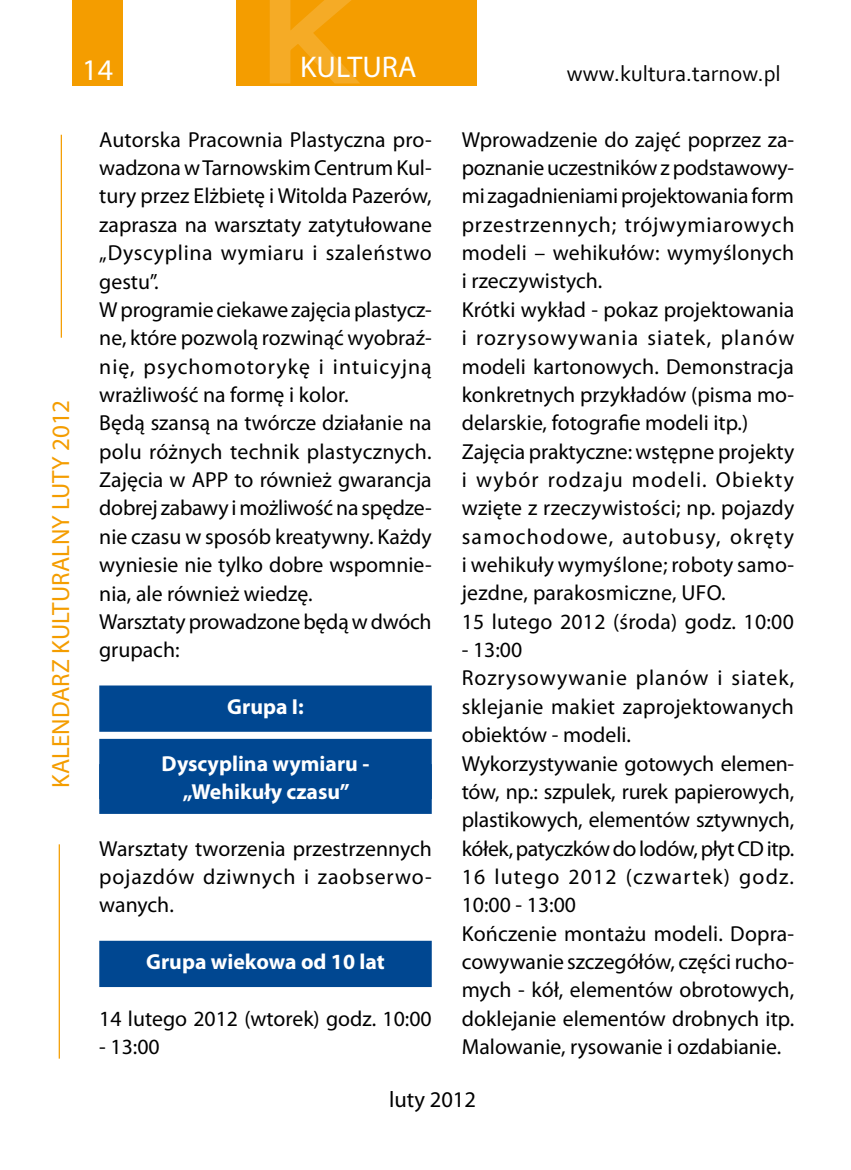
<style>
.page{position:relative;width:851px;height:1170px;background:#fff}
.page>*{position:absolute;margin:0;border:0;box-sizing:border-box;transform-origin:0 0}
.t1{font:30px "Myriad Pro";color:#fff}
.t2{font:25px "Myriad Pro";color:#f49d00}
.t3{font:22.5px "Corbel";color:#000}
.t4{font:22.5px "Myriad Pro";color:#000}
.t5{font:21.75px/28.2px "Myriad Pro";color:#000}
.t6{font:700 21.75px/28.2px "Myriad Pro";color:#fff;text-align:center}
</style>
<div class="page">
<div style="left:72px;top:0;width:51px;height:85px;background:#f49d00"></div>
<div style="left:236px;top:0;width:240px;height:85px;background:#f49d00"></div>
<svg style="left:267px;top:0;width:164px;height:86px"></svg>
<hr style="left:61px;top:135px;width:1px;height:202px;background:#f49d00">
<hr style="left:59px;top:844px;width:1px;height:214px;background:#f49d00">
<div style="left:99px;top:685px;width:332px;height:46px;background:#004791"></div>
<div style="left:99px;top:738px;width:332px;height:75px;background:#004791"></div>
<div style="left:99px;top:940px;width:332px;height:46px;background:#004791"></div>
<h1 class="t1" style="left:82px;top:51px;width:32px">14</h1>
<h1 class="t1" style="left:300px;top:48px;width:118px">KULTURA</h1>
<p class="t3" style="left:566px;top:59px;width:215px">www.kultura.tarnow.pl</p>
<p class="t2" style="left:45px;top:787px;width:389px;rotate:-90deg">KALENDARZ KULTURALNY LUTY 2012</p>
<p class="t5" style="left:99px;top:125px;width:334px">Autorska Pracownia Plastyczna pro&shy;wadzona w Tarnowskim Centrum Kul&shy;tury przez Elżbietę i Witolda Pazerów, zaprasza na warsztaty zatytułowane „Dyscyplina wymiaru i szaleństwo gestu”.<br>W programie ciekawe zajęcia plastycz&shy;ne, które pozwolą rozwinąć wyobraź&shy;nię, psychomotorykę i intuicyjną wrażliwość na formę i kolor.<br>Będą szansą na twórcze działanie na polu różnych technik plastycznych.<br>Zajęcia w APP to również gwarancja dobrej zabawy i możliwość na spędze&shy;nie czasu w sposób kreatywny. Każdy wyniesie nie tylko dobre wspomnie&shy;nia, ale również wiedzę.<br>Warsztaty prowadzone będą w dwóch grupach:</p>
<p class="t6" style="left:227px;top:691px;width:78px">Grupa I:</p>
<p class="t6" style="left:162px;top:748px;width:209px">Dyscyplina wymiaru - „Wehikuły czasu”</p>
<p class="t5" style="left:99px;top:834px;width:334px;text-align:justify">Warsztaty tworzenia przestrzennych pojazdów dziwnych i zaobserwo&shy;wanych.</p>
<p class="t6" style="left:146px;top:946px;width:240px">Grupa wiekowa od 10 lat</p>
<p class="t5" style="left:99px;top:1004px;width:334px">14 lutego 2012 (wtorek) godz. 10:00</p>
<p class="t5" style="left:99px;top:1032px;width:62px">- 13:00</p>
<p class="t5" style="left:461px;top:125px;width:334px">Wprowadzenie do zajęć poprzez za&shy;poznanie uczestników z podstawowy&shy;mi zagadnieniami projektowania form przestrzennych; trójwymiarowych modeli – wehikułów: wymyślonych i rzeczywistych.<br>Krótki wykład - pokaz projektowania i rozrysowywania siatek, planów modeli kartonowych. Demonstracja konkretnych przykładów (pisma mo&shy;delarskie, fotografie modeli itp.)<br>Zajęcia praktyczne: wstępne projekty i wybór rodzaju modeli. Obiekty wzięte z rzeczywistości; np. pojazdy samochodowe, autobusy, okręty i wehikuły wymyślone; roboty samo&shy;jezdne, parakosmiczne, UFO.<br>15 lutego 2012 (środa) godz. 10:00</p>
<p class="t5" style="left:461px;top:635px;width:334px">- 13:00<br>Rozrysowywanie planów i siatek, sklejanie makiet zaprojektowanych obiektów - modeli.<br>Wykorzystywanie gotowych elemen&shy;tów, np.: szpulek, rurek papierowych, plastikowych, elementów sztywnych, kółek, patyczków do lodów, płyt CD itp.<br>16 lutego 2012 (czwartek) godz.<br>10:00 - 13:00<br>Kończenie montażu modeli. Dopra&shy;cowywanie szczegółów, części rucho&shy;mych - kół, elementów obrotowych, doklejanie elementów drobnych itp.<br>Malowanie, rysowanie i ozdabianie.</p>
<p class="t4" style="left:389px;top:1085px;width:88px">luty 2012</p>
</div>
